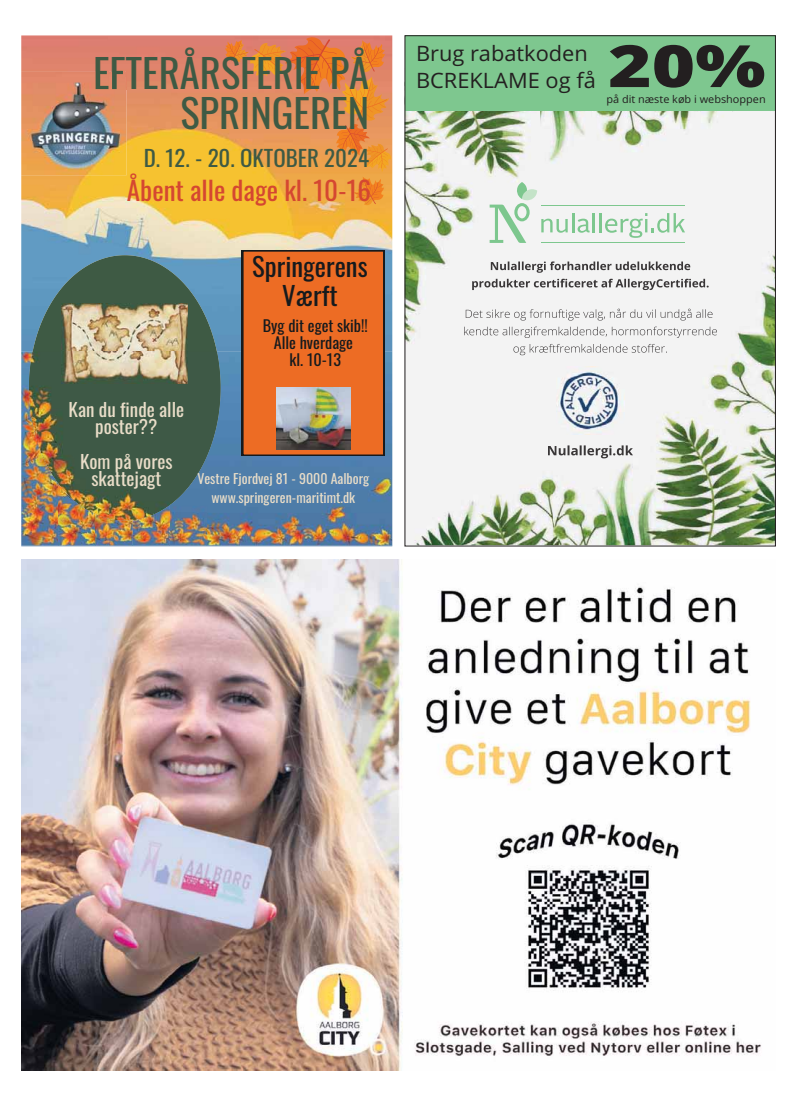
<style>
.page{position:relative;width:797px;height:1103px;background:#fff}
.page>*{position:absolute;margin:0;border:0;box-sizing:border-box;transform-origin:0 0}
.t1{font:800 58.3px "Open Sans";color:#231f20;scale:1.27 1}
.t2{font:39.5px/40px "Oswald";color:#3e5a44;text-align:right}
.t3{font:26.3px "Oswald";color:#d54731}
.t4{font:26px/28.5px "Oswald";color:#161a1d;text-align:center}
.t5{font:22.3px "Oswald";color:#3e5a44}
.t6{font:21.2px/27.6px "Open Sans";color:#231f20}
.t7{font:18.5px/17.2px "Oswald";color:#e9ddc8;text-align:center}
.t8{font:15.7px/16.9px "Oswald";color:#161a1d;text-align:center}
.t9{font:13.5px/18.5px "Oswald";color:#e9ddc8;text-align:center}
.t10{font:10.6px "Open Sans";color:#231f20}
</style>
<div class="page">
<img style="left:21px;top:35px;width:371px;height:317px">
<svg style="left:29px;top:255px;width:191px;height:97px;background:#4f7679"></svg>
<img style="left:21px;top:352px;width:37px;height:194px">
<img style="left:207px;top:352px;width:185px;height:194px">
<img style="left:170px;top:520px;width:37px;height:26px">
<img style="left:58px;top:520px;width:37px;height:26px">
<img style="left:133px;top:520px;width:37px;height:26px">
<img style="left:95px;top:520px;width:38px;height:26px">
<img style="left:29px;top:352px;width:191px;height:168px">
<svg style="left:225px;top:36px;width:166px;height:170px;background:#e9954b"></svg>
<div style="left:242px;top:250px;width:142px;height:206px;background:#ed6c24"></div>
<img style="left:276px;top:388px;width:74px;height:61px">
<img style="left:62px;top:304px;width:126px;height:80px">
<img style="left:21px;top:72px;width:106px;height:103px">
<img style="left:96px;top:72px;width:12px;height:17px">
<img style="left:112px;top:72px;width:13px;height:17px">
<svg style="left:126px;top:72px;width:1px;height:17px"></svg>
<img style="left:406px;top:111px;width:146px;height:433px">
<img style="left:739px;top:176px;width:34px;height:368px">
<img style="left:552px;top:176px;width:187px;height:368px">
<img style="left:540px;top:111px;width:233px;height:65px">
<hr style="left:592px;top:213px;width:3px;height:19px;background:#7dc78e">
<svg style="left:599px;top:213px;width:86px;height:25px"></svg>
<svg style="left:489px;top:182px;width:100px;height:61px"></svg>
<hr style="left:541px;top:205px;width:144px;height:1px;background:#7dc78e">
<hr style="left:541px;top:242px;width:144px;height:1px;background:#7dc78e">
<img style="left:548px;top:445px;width:75px;height:13px">
<img style="left:491px;top:261px;width:68px;height:12px">
<img style="left:465px;top:309px;width:61px;height:11px">
<div style="left:405px;top:35px;width:370px;height:76px;background:#7ec78f"></div>
<img style="left:556px;top:366px;width:69px;height:68px">
<img style="left:21px;top:559px;width:740px;height:511px">
<h2 class="t2" style="left:93px;top:57px;width:278px">EFTERÅRSFERIE PÅ<br>SPRINGEREN</h2>
<h3 class="t5" style="left:144px;top:149px;width:227px">D. 12. - 20. OKTOBER 2024</h3>
<h3 class="t3" style="left:127px;top:179px;width:245px">Åbent alle dage kl. 10-16</h3>
<h3 class="t7" style="left:69px;top:402px;width:117px">Kan du finde alle poster??</h3>
<h3 class="t7" style="left:80px;top:454px;width:94px">Kom på vores skattejagt</h3>
<h3 class="t4" style="left:252px;top:255px;width:117px">Springerens<br>Værft</h3>
<p class="t8" style="left:263px;top:318px;width:106px">Byg dit eget skib!!<br>Alle hverdage<br>kl. 10-13</p>
<p class="t9" style="left:197px;top:471px;width:173px">Vestre Fjordvej 81 - 9000 Aalborg www.springeren-maritimt.dk</p>
<h3 class="t6" style="left:416px;top:41px;width:181px">Brug rabatkoden<br>BCREKLAME og få</h3>
<h1 class="t1" style="left:608px;top:33px;width:125px">20%</h1>
<p class="t10" style="left:606px;top:95px;width:161px">på dit næste køb i webshoppen</p>
</div>
